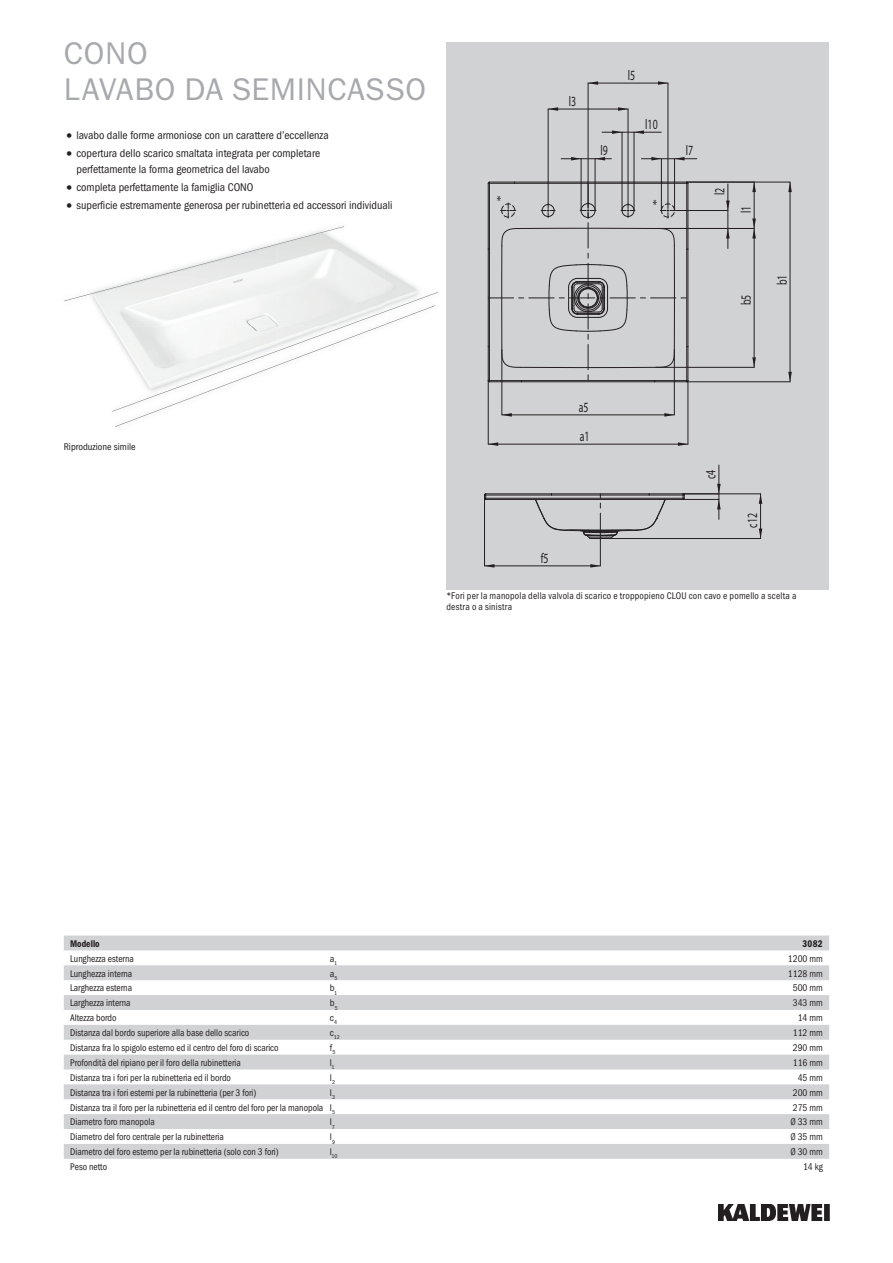
<style>
.page{position:relative;width:893px;height:1263px;background:#fff}
.page>*{position:absolute;margin:0;border:0;box-sizing:border-box;transform-origin:0 0}
.t1{font:31.5px/36px "Franklin Gothic ITC";letter-spacing:.02em;color:#a8a9ad}
.t2{font:14.85px "Myriad Pro";color:#231f20;scale:.7 1}
.t3{font:14.1px/29.2px "Myriad Pro";color:#231f20;scale:.7 1}
.t4{font:11.25px/15.8px "Franklin Gothic Cond ITC";color:#231f20}
.t5{font:9.75px "Franklin Gothic Cond ITC";color:#231f20;scale:.95 1}
.t6{font:9.75px/10.8px "Franklin Gothic Cond ITC";letter-spacing:.02em;color:#231f20;scale:.95 1}
.t7{font:9.75px "Franklin Gothic Cond ITC";color:#231f20}
.t8{font:600 9.75px "Franklin Gothic Cond ITC";color:#231f20;scale:.95 1}
.t9{font:5.7px "Franklin Gothic Cond ITC";color:#231f20}
.s1{font-size:15.75px}
</style>
<div class="page">
<img style="left:719px;top:1204px;width:110px;height:16px">
<div style="left:446px;top:43px;width:383px;height:547px;background:#d1d2d4"></div>
<hr style="left:688px;top:249px;width:1px;height:98px;background:#231f20">
<hr style="left:688px;top:347px;width:1px;height:34px;background:#231f20">
<hr style="left:688px;top:183px;width:1px;height:66px;background:#231f20">
<svg style="left:548px;top:107px;width:10px;height:4px"></svg>
<svg style="left:618px;top:107px;width:10px;height:4px"></svg>
<hr style="left:548px;top:109px;width:1px;height:95px;background:#231f20">
<hr style="left:628px;top:109px;width:1px;height:95px;background:#231f20">
<hr style="left:548px;top:109px;width:80px;height:1px;background:#231f20">
<svg style="left:588px;top:81px;width:10px;height:4px"></svg>
<svg style="left:658px;top:81px;width:10px;height:4px"></svg>
<hr style="left:588px;top:83px;width:1px;height:120px;background:#231f20">
<hr style="left:668px;top:83px;width:1px;height:120px;background:#231f20">
<hr style="left:588px;top:83px;width:80px;height:1px;background:#231f20">
<hr style="left:661px;top:159px;width:1px;height:51px;background:#231f20">
<hr style="left:674px;top:159px;width:1px;height:51px;background:#231f20">
<svg style="left:641px;top:157px;width:56px;height:4px"></svg>
<svg style="left:503px;top:413px;width:9px;height:4px"></svg>
<svg style="left:664px;top:413px;width:10px;height:4px"></svg>
<hr style="left:502px;top:350px;width:1px;height:65px;background:#231f20">
<hr style="left:674px;top:350px;width:1px;height:65px;background:#231f20">
<hr style="left:502px;top:415px;width:172px;height:1px;background:#231f20">
<svg style="left:489px;top:442px;width:9px;height:4px"></svg>
<svg style="left:678px;top:442px;width:10px;height:4px"></svg>
<hr style="left:488px;top:381px;width:1px;height:63px;background:#231f20">
<hr style="left:688px;top:381px;width:1px;height:63px;background:#231f20">
<hr style="left:488px;top:444px;width:200px;height:1px;background:#231f20">
<hr style="left:676px;top:210px;width:52px;height:1px;background:#231f20">
<svg style="left:726px;top:184px;width:4px;height:64px"></svg>
<svg style="left:752px;top:183px;width:4px;height:9px"></svg>
<hr style="left:754px;top:182px;width:1px;height:46px;background:#231f20">
<svg style="left:752px;top:357px;width:4px;height:10px"></svg>
<svg style="left:752px;top:218px;width:4px;height:20px"></svg>
<hr style="left:656px;top:367px;width:98px;height:1px;background:#231f20">
<hr style="left:656px;top:228px;width:98px;height:1px;background:#231f20">
<hr style="left:754px;top:228px;width:1px;height:139px;background:#231f20">
<svg style="left:788px;top:183px;width:4px;height:9px"></svg>
<svg style="left:788px;top:372px;width:4px;height:9px"></svg>
<hr style="left:687px;top:182px;width:103px;height:1px;background:#231f20">
<hr style="left:687px;top:381px;width:103px;height:1px;background:#231f20">
<hr style="left:790px;top:182px;width:1px;height:200px;background:#231f20">
<hr style="left:581px;top:159px;width:1px;height:51px;background:#231f20">
<hr style="left:595px;top:159px;width:1px;height:51px;background:#231f20">
<svg style="left:561px;top:157px;width:50px;height:4px"></svg>
<hr style="left:622px;top:132px;width:1px;height:78px;background:#231f20">
<hr style="left:634px;top:132px;width:1px;height:78px;background:#231f20">
<svg style="left:602px;top:130px;width:59px;height:4px"></svg>
<svg style="left:488px;top:182px;width:200px;height:200px"></svg>
<hr style="left:486px;top:495px;width:65px;height:1px;background:#231f20">
<hr style="left:649px;top:495px;width:34px;height:1px;background:#231f20">
<hr style="left:486px;top:498px;width:197px;height:1px;background:#231f20">
<hr style="left:486px;top:494px;width:65px;height:1px;background:#231f20">
<hr style="left:649px;top:494px;width:34px;height:1px;background:#231f20">
<hr style="left:486px;top:499px;width:197px;height:1px;background:#231f20">
<svg style="left:484px;top:493px;width:2px;height:7px"></svg>
<svg style="left:485px;top:564px;width:9px;height:4px"></svg>
<hr style="left:484px;top:498px;width:1px;height:68px;background:#231f20">
<svg style="left:535px;top:494px;width:131px;height:74px"></svg>
<hr style="left:484px;top:566px;width:116px;height:1px;background:#231f20">
<hr style="left:683px;top:499px;width:36px;height:1px;background:#231f20">
<svg style="left:717px;top:465px;width:4px;height:54px"></svg>
<svg style="left:759px;top:494px;width:3px;height:10px"></svg>
<svg style="left:759px;top:528px;width:3px;height:10px"></svg>
<hr style="left:683px;top:494px;width:77px;height:1px;background:#231f20">
<hr style="left:610px;top:538px;width:150px;height:1px;background:#231f20">
<hr style="left:760px;top:494px;width:1px;height:44px;background:#231f20">
<img style="left:64px;top:244px;width:355px;height:128px">
<img style="left:157px;top:251px;width:94px;height:25px">
<img style="left:251px;top:226px;width:93px;height:26px">
<img style="left:64px;top:276px;width:94px;height:25px">
<img style="left:329px;top:292px;width:109px;height:40px">
<img style="left:219px;top:332px;width:112px;height:40px">
<img style="left:112px;top:372px;width:56px;height:40px">
<img style="left:275px;top:325px;width:107px;height:41px">
<img style="left:382px;top:305px;width:53px;height:21px">
<img style="left:168px;top:366px;width:107px;height:41px">
<img style="left:115px;top:406px;width:53px;height:21px">
<svg style="left:64px;top:935px;width:765px;height:224px;fill:#d3d4d6"></svg>
<h1 class="t1" style="left:64px;top:35px;width:364px">CONO<br>LAVABO DA SEMINCASSO</h1>
<p class="t4" style="left:64px;top:128px;width:266px"><span class="s1">•</span> lavabo dalle forme armoniose con un carattere d’eccellenza</p>
<p class="t4" style="left:77px;top:146px;width:245px;text-indent:-13px"><span class="s1">•</span> copertura dello scarico smaltata integrata per completare perfettamente la forma geometrica del lavabo</p>
<p class="t4" style="left:64px;top:179px;width:191px"><span class="s1">•</span> completa perfettamente la famiglia CONO</p>
<p class="t4" style="left:64px;top:197px;width:330px"><span class="s1">•</span> superficie estremamente generosa per rubinetteria ed accessori individuali</p>
<h2 class="t2" style="left:497px;top:192px;width:8px">*</h2>
<h3 class="t3" style="left:569px;top:86px;width:12px">l3</h3>
<h3 class="t3" style="left:600px;top:136px;width:12px">l9</h3>
<h3 class="t3" style="left:628px;top:60px;width:12px">l5</h3>
<h3 class="t3" style="left:645px;top:109px;width:19px">l10</h3>
<h2 class="t2" style="left:653px;top:196px;width:8px">*</h2>
<h3 class="t3" style="left:686px;top:136px;width:12px">l7</h3>
<h3 class="t3" style="left:705px;top:195px;width:12px;rotate:-90deg">l2</h3>
<h3 class="t3" style="left:731px;top:213px;width:12px;rotate:-90deg">l1</h3>
<h3 class="t3" style="left:731px;top:305px;width:17px;rotate:-90deg">b5</h3>
<h3 class="t3" style="left:767px;top:285px;width:17px;rotate:-90deg">b1</h3>
<p class="t7" style="left:64px;top:441px;width:73px">Riproduzione simile</p>
<h3 class="t3" style="left:579px;top:392px;width:17px">a5 a1</h3>
<h3 class="t3" style="left:541px;top:543px;width:13px">f5</h3>
<h3 class="t3" style="left:696px;top:479px;width:15px;rotate:-90deg">c4</h3>
<h3 class="t3" style="left:738px;top:528px;width:22px;rotate:-90deg">c12</h3>
<p class="t6" style="left:446px;top:591px;width:370px">*Fori per la manopola della valvola di scarico e troppopieno CLOU con cavo e pomello a scelta a destra o a sinistra</p>
<p class="t8" style="left:70px;top:938px;width:33px">Modello</p>
<p class="t8" style="left:803px;top:938px;width:23px">3082</p>
<p class="t5" style="left:70px;top:953px;width:69px">Lunghezza esterna</p>
<p class="t7" style="left:330px;top:953px;width:9px">a<sub>1</sub></p>
<p class="t5" style="left:788px;top:953px;width:38px">1200 mm</p>
<p class="t5" style="left:70px;top:967px;width:67px">Lunghezza interna</p>
<p class="t7" style="left:330px;top:967px;width:9px">a<sub>5</sub></p>
<p class="t5" style="left:788px;top:967px;width:38px">1128 mm</p>
<p class="t5" style="left:70px;top:982px;width:67px">Larghezza esterna</p>
<p class="t7" style="left:330px;top:982px;width:9px">b<sub>1</sub></p>
<p class="t5" style="left:793px;top:982px;width:33px">500 mm</p>
<p class="t5" style="left:70px;top:997px;width:65px">Larghezza interna</p>
<p class="t7" style="left:330px;top:997px;width:9px">b<sub>5</sub></p>
<p class="t5" style="left:793px;top:997px;width:33px">343 mm</p>
<p class="t5" style="left:70px;top:1012px;width:50px">Altezza bordo</p>
<p class="t7" style="left:330px;top:1012px;width:9px">c<sub>4</sub></p>
<p class="t5" style="left:798px;top:1012px;width:28px">14 mm</p>
<p class="t5" style="left:70px;top:1027px;width:190px">Distanza dal bordo superiore alla base dello scarico</p>
<p class="t9" style="left:330px;top:1034px;width:12px"><sup>c</sup>12</p>
<p class="t5" style="left:793px;top:1027px;width:33px">112 mm</p>
<p class="t5" style="left:70px;top:1042px;width:221px">Distanza fra lo spigolo esterno ed il centro del foro di scarico</p>
<p class="t7" style="left:330px;top:1042px;width:7px">f<sub>5</sub></p>
<p class="t5" style="left:793px;top:1042px;width:33px">290 mm</p>
<p class="t5" style="left:70px;top:1057px;width:181px">Profondità del ripiano per il foro della rubinetteria</p>
<p class="t7" style="left:330px;top:1057px;width:6px">l<sub>1</sub></p>
<p class="t5" style="left:793px;top:1057px;width:33px">116 mm</p>
<p class="t5" style="left:70px;top:1072px;width:171px">Distanza tra i fori per la rubinetteria ed il bordo</p>
<p class="t7" style="left:330px;top:1072px;width:7px">l<sub>2</sub></p>
<p class="t5" style="left:798px;top:1072px;width:28px">45 mm</p>
<p class="t5" style="left:70px;top:1087px;width:198px">Distanza tra i fori esterni per la rubinetteria (per 3 fori)</p>
<p class="t7" style="left:330px;top:1087px;width:7px">l<sub>3</sub></p>
<p class="t5" style="left:793px;top:1087px;width:33px">200 mm</p>
<p class="t5" style="left:70px;top:1101px;width:280px">Distanza tra il foro per la rubinetteria ed il centro del foro per la manopola l<sub>5</sub></p>
<p class="t5" style="left:793px;top:1101px;width:33px">275 mm</p>
<p class="t5" style="left:70px;top:1116px;width:91px">Diametro foro manopola</p>
<p class="t7" style="left:330px;top:1116px;width:7px">l<sub>7</sub></p>
<p class="t5" style="left:790px;top:1116px;width:36px">Ø 33 mm</p>
<p class="t5" style="left:70px;top:1131px;width:163px">Diametro del foro centrale per la rubinetteria</p>
<p class="t7" style="left:330px;top:1131px;width:7px">l<sub>9</sub></p>
<p class="t5" style="left:790px;top:1131px;width:36px">Ø 35 mm</p>
<p class="t5" style="left:70px;top:1146px;width:221px">Diametro del foro esterno per la rubinetteria (solo con 3 fori)</p>
<p class="t9" style="left:330px;top:1153px;width:9px"><sup>l</sup>10</p>
<p class="t5" style="left:790px;top:1146px;width:36px">Ø 30 mm</p>
<p class="t5" style="left:70px;top:1161px;width:40px">Peso netto</p>
<p class="t5" style="left:803px;top:1161px;width:22px">14 kg</p>
</div>
